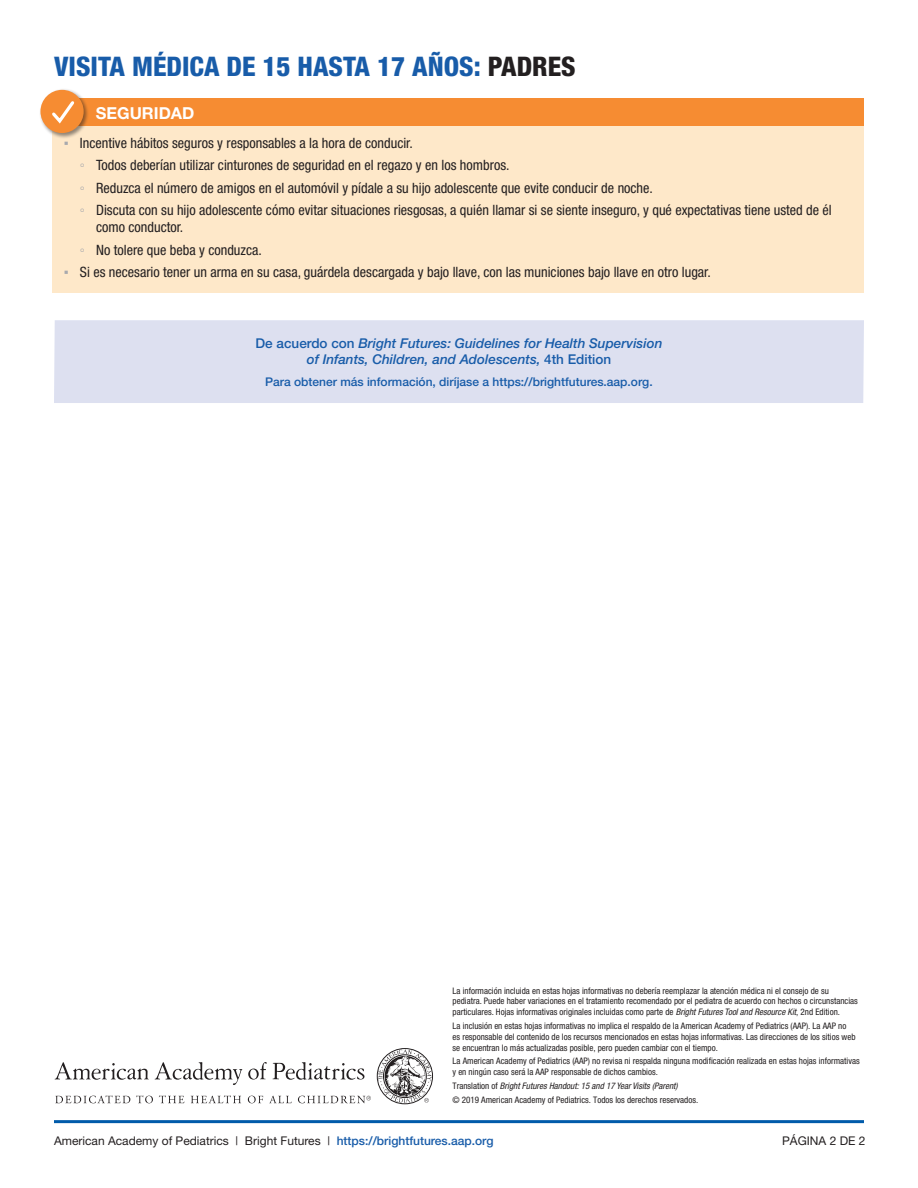
<style>
.page{position:relative;width:918px;height:1188px;background:#fff}
.page>*{position:absolute;margin:0;border:0;box-sizing:border-box;transform-origin:0 0}
.heading{font:800 condensed 27px "Helvetica Neue";color:#185ca9}
.New_White_heads{font:700 16.5px "Helvetica Neue";color:#fff}
.t1{font:condensed 14.25px/17.2px "Helvetica Neue";color:#231f20}
.New_White_heads-2{font:italic 500 13.5px/16.5px "Helvetica Neue";color:#185ca9;text-align:center}
.list_helv{font:12px "Helvetica Neue";color:#231f20}
.New_White_heads-3{font:500 12px "Helvetica Neue";color:#185ca9}
.t2{font:condensed 9px/10.8px "Helvetica Neue LT Pro";color:#231f20}
.t3{font:italic condensed 9px "Helvetica Neue";color:#231f20}
.s1{color:#231f20}
.s2{font-family:"Arial";font-stretch:normal;color:#a8a9ad}
.s3{font-family:"Arial Narrow";font-stretch:normal;color:#a8a9ad}
.s4{font-style:normal}
.s5{font-family:"Helvetica Neue";font-style:italic}
.s6{font-family:"Helvetica Neue LT Pro";font-style:normal}
.s7{font-weight:500;color:#185ca9}
</style>
<div class="page">
<svg style="left:55px;top:1062px;width:94px;height:18px"></svg>
<svg style="left:155px;top:1062px;width:209px;height:23px"></svg>
<svg style="left:55px;top:1095px;width:75px;height:8px"></svg>
<svg style="left:136px;top:1095px;width:17px;height:8px"></svg>
<svg style="left:159px;top:1095px;width:25px;height:8px"></svg>
<svg style="left:191px;top:1095px;width:50px;height:8px"></svg>
<svg style="left:248px;top:1096px;width:15px;height:7px"></svg>
<svg style="left:269px;top:1096px;width:23px;height:7px"></svg>
<svg style="left:378px;top:1049px;width:54px;height:54px"></svg>
<svg style="left:298px;top:1096px;width:73px;height:7px"></svg>
<hr style="left:54px;top:1120px;width:810px;height:3px;background:#005baa">
<div style="left:53px;top:98px;width:811px;height:195px;background:#fee8c9"></div>
<div style="left:53px;top:99px;width:811px;height:27px;background:#f68c32"></div>
<div style="left:39px;top:89px;width:50px;height:50px;background:#231f20;opacity:.5"></div>
<div style="left:40px;top:90px;width:44px;height:43px;background:#f68c32;border-radius:50%"></div>
<svg style="left:52px;top:101px;width:23px;height:23px"></svg>
<div style="left:54px;top:320px;width:810px;height:83px;background:#dde0f0"></div>
<p class="heading" style="left:54px;top:50px;width:523px">VISITA MÉDICA DE 15 HASTA 17 AÑOS: <span class="s1">PADRES</span></p>
<p class="New_White_heads" style="left:96px;top:103px;width:100px">SEGURIDAD</p>
<p class="t1" style="left:64px;top:134px;width:351px"><span class="s2">▪</span> Incentive hábitos seguros y responsables a la hora de conducir.</p>
<p class="t1" style="left:80px;top:156px;width:431px"><span class="s3">◦</span> Todos deberían utilizar cinturones de seguridad en el regazo y en los hombros.</p>
<p class="t1" style="left:80px;top:179px;width:575px"><span class="s3">◦</span> Reduzca el número de amigos en el automóvil y pídale a su hijo adolescente que evite conducir de noche.</p>
<p class="t1" style="left:96px;top:201px;width:737px;text-indent:-16px"><span class="s3">◦</span> Discuta con su hijo adolescente cómo evitar situaciones riesgosas, a quién llamar si se siente inseguro, y qué expectativas tiene usted de él como conductor.</p>
<p class="t1" style="left:80px;top:241px;width:184px"><span class="s3">◦</span> No tolere que beba y conduzca.</p>
<p class="t1" style="left:64px;top:264px;width:649px"><span class="s2">▪</span> Si es necesario tener un arma en su casa, guárdela descargada y bajo llave, con las municiones bajo llave en otro lugar.</p>
<p class="New_White_heads-2" style="left:256px;top:334px;width:408px"><span class="s4">De acuerdo con</span> Bright Futures: Guidelines for Health Supervision of Infants, Children, and Adolescents, <span class="s4">4th Edition</span></p>
<p class="New_White_heads-3" style="left:265px;top:375px;width:389px">Para obtener más información, diríjase a https://brightfutures.aap.org.</p>
<p class="t2" style="left:453px;top:985px;width:407px">La información incluida en estas hojas informativas no debería reemplazar la atención médica ni el consejo de su pediatra. Puede haber variaciones en el tratamiento recomendado por el pediatra de acuerdo con hechos o circunstancias particulares. Hojas informativas originales incluidas como parte de <span class="s5">Bright Futures Tool and Resource Kit</span>, 2nd Edition.</p>
<p class="t2" style="left:453px;top:1020px;width:405px">La inclusión en estas hojas informativas no implica el respaldo de la American Academy of Pediatrics (AAP). La AAP no es responsable del contenido de los recursos mencionados en estas hojas informativas. Las direcciones de los sitios web se encuentran lo más actualizadas posible, pero pueden cambiar con el tiempo.</p>
<p class="t2" style="left:453px;top:1056px;width:409px">La American Academy of Pediatrics (AAP) no revisa ni respalda ninguna modificación realizada en estas hojas informativas y en ningún caso será la AAP responsable de dichos cambios.</p>
<p class="t3" style="left:453px;top:1081px;width:227px"><span class="s6">Translation of</span> Bright Futures Handout: 15 and 17 Year Visits (Parent)</p>
<p class="t2" style="left:453px;top:1094px;width:247px">© 2019 American Academy of Pediatrics. Todos los derechos reservados.</p>
<p class="list_helv" style="left:54px;top:1133px;width:441px">American Academy of Pediatrics | Bright Futures | <span class="s7">https://brightfutures.aap.org</span></p>
<p class="list_helv" style="left:782px;top:1133px;width:85px">PÁGINA 2 DE 2</p>
</div>
